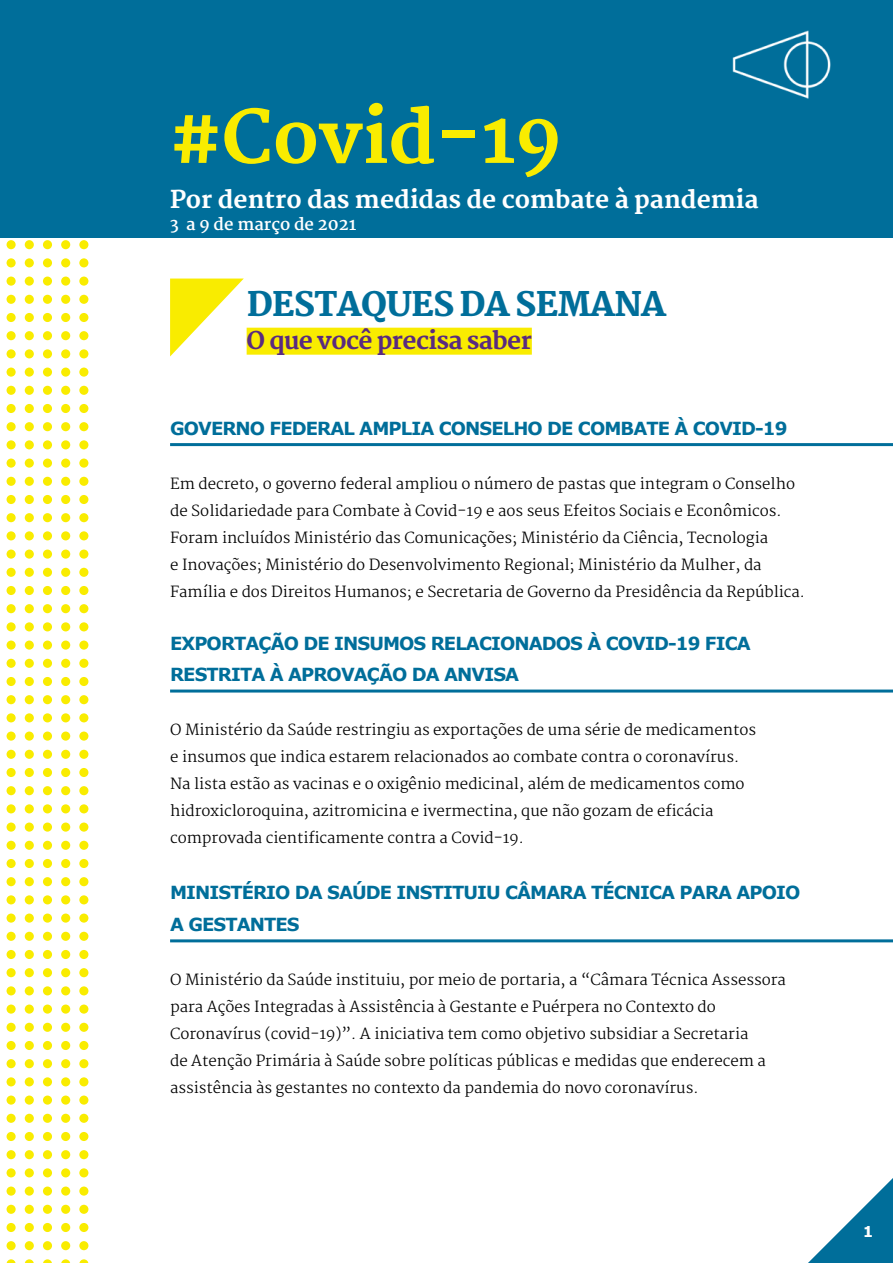
<style>
.page{position:relative;width:893px;height:1263px;background:#fff}
.page>*{position:absolute;margin:0;border:0;box-sizing:border-box;transform-origin:0 0}
.t1{font:800 72px "Martel";color:#f9ec00}
.t2{font:800 33px "Martel";letter-spacing:-.03em;color:#006e9a}
.t3{font:800 24px "Martel";color:#fff}
.t4{font:800 24px "Martel";letter-spacing:-.025em;color:#592a80}
.t5{font:700 18px/31.5px "Verdana";letter-spacing:-.05em;color:#006e9a}
.t6{font:700 16.5px "Martel";color:#fff}
.t7{font:300 15px/27px "Martel";color:#000}
.t8{font:700 15px "Verdana";color:#fff}
</style>
<div class="page">
<svg style="left:6px;top:240px;width:83px;height:1023px"></svg>
<div style="left:1px;top:0;width:892px;height:238px;background:#006e9a"></div>
<svg style="left:808px;top:1178px;width:85px;height:85px"></svg>
<img style="left:732px;top:30px;width:99px;height:69px">
<svg style="left:170px;top:279px;width:74px;height:77px"></svg>
<hr style="left:170px;top:443px;width:723px;height:3px;background:#006e9a">
<div style="left:247px;top:328px;width:285px;height:27px;background:#f9ec00"></div>
<hr style="left:170px;top:689px;width:723px;height:3px;background:#006e9a">
<hr style="left:170px;top:939px;width:723px;height:3px;background:#006e9a">
<h1 class="t1" style="left:170px;top:96px;width:393px">#Covid-19</h1>
<h3 class="t3" style="left:170px;top:186px;width:590px">Por dentro das medidas de combate à pandemia</h3>
<p class="t6" style="left:170px;top:215px;width:188px">3 a 9 de março de 2021</p>
<h2 class="t2" style="left:247px;top:285px;width:421px">DESTAQUES DA SEMANA</h2>
<h3 class="t4" style="left:247px;top:326px;width:287px">O que você precisa saber</h3>
<p class="t5" style="left:170px;top:412px;width:619px">GOVERNO FEDERAL AMPLIA CONSELHO DE COMBATE À COVID-19</p>
<p class="t7" style="left:170px;top:470px;width:636px">Em decreto, o governo federal ampliou o número de pastas que integram o Conselho de Solidariedade para Combate à Covid-19 e aos seus Efeitos Sociais e Econômicos.<br>Foram incluídos Ministério das Comunicações; Ministério da Ciência, Tecnologia<br>e Inovações; Ministério do Desenvolvimento Regional; Ministério da Mulher, da Família e dos Direitos Humanos; e Secretaria de Governo da Presidência da República.</p>
<p class="t5" style="left:170px;top:627px;width:582px">EXPORTAÇÃO DE INSUMOS RELACIONADOS À COVID-19 FICA<br>RESTRITA À APROVAÇÃO DA ANVISA</p>
<p class="t7" style="left:170px;top:716px;width:587px">O Ministério da Saúde restringiu as exportações de uma série de medicamentos e insumos que indica estarem relacionados ao combate contra o coronavírus.<br>Na lista estão as vacinas e o oxigênio medicinal, além de medicamentos como hidroxicloroquina, azitromicina e ivermectina, que não gozam de eficácia comprovada cientificamente contra a Covid-19.</p>
<p class="t5" style="left:170px;top:877px;width:632px">MINISTÉRIO DA SAÚDE INSTITUIU CÂMARA TÉCNICA PARA APOIO<br>A GESTANTES</p>
<p class="t7" style="left:170px;top:966px;width:617px">O Ministério da Saúde instituiu, por meio de portaria, a “Câmara Técnica Assessora para Ações Integradas à Assistência à Gestante e Puérpera no Contexto do Coronavírus (covid-19)”. A iniciativa tem como objetivo subsidiar a Secretaria<br>de Atenção Primária à Saúde sobre políticas públicas e medidas que enderecem a assistência às gestantes no contexto da pandemia do novo coronavírus.</p>
<p class="t8" style="left:863px;top:1222px;width:12px">1</p>
</div>
